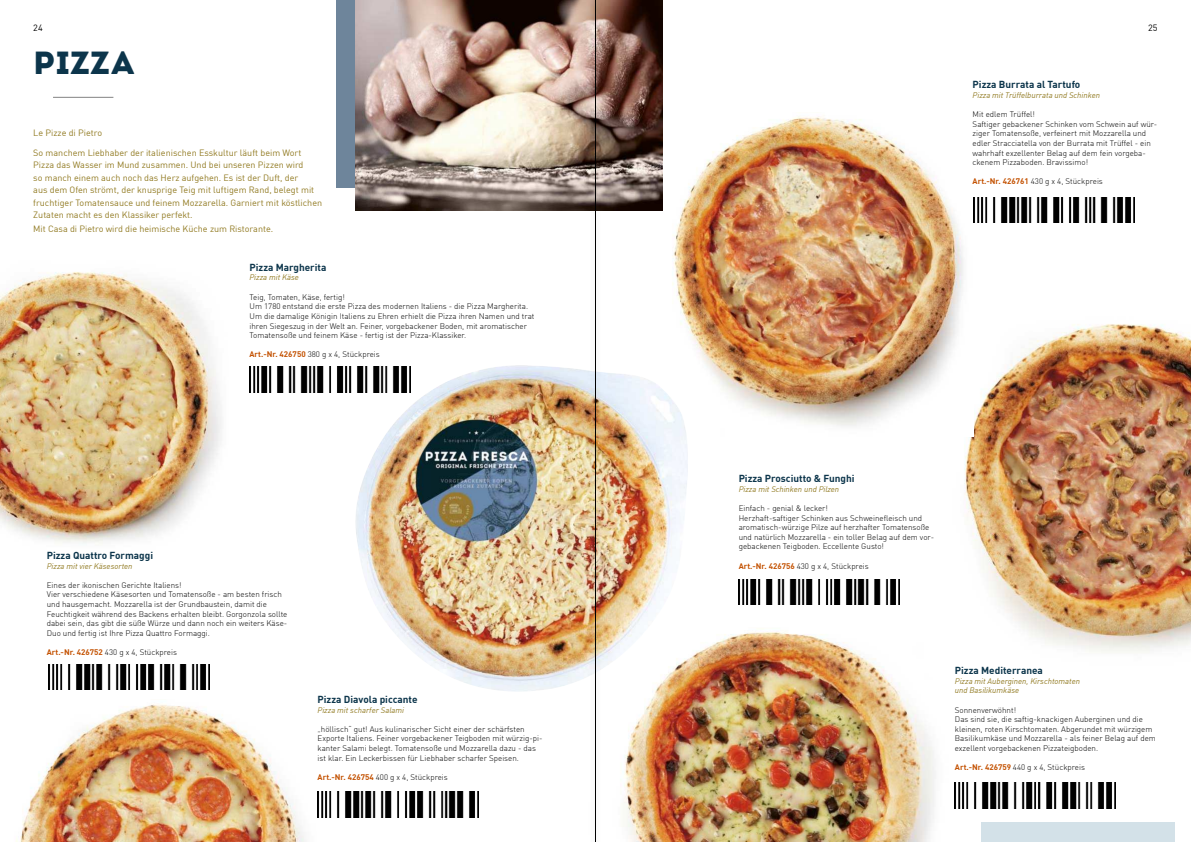
<style>
.page{position:relative;width:1191px;height:842px;background:#fff}
.page>*{position:absolute;margin:0;border:0;box-sizing:border-box;transform-origin:0 0}
.t1{font:32px "Intro";letter-spacing:.02em;color:#0c354b}
.t2{font:700 10px "DIN Offc";color:#0c354b}
.t3{font:9px/12.5px "DIN Offc";color:#927b23}
.t4{font:9px "DIN Offc";color:#000}
.t5{font:300 8px/9.6px "DIN Offc";color:#000}
.t6{font:italic 8px/9.6px "DIN Offc";color:#927b23}
.s1{font-weight:700;color:#c35100}
</style>
<div class="page">
<hr style="left:53px;top:97px;width:60px;height:1px;background:#000">
<div style="left:981px;top:823px;width:193px;height:19px;background:#d3e1e8"></div>
<div style="left:336px;top:0;width:186px;height:187px;background:#6e859b"></div>
<img style="left:624px;top:632px;width:331px;height:210px">
<img style="left:924px;top:324px;width:266px;height:355px">
<img style="left:0;top:272px;width:222px;height:272px">
<img style="left:649px;top:116px;width:324px;height:320px">
<img style="left:350px;top:365px;width:338px;height:333px">
<img style="left:16px;top:704px;width:289px;height:138px">
<img style="left:355px;top:0;width:308px;height:210px">
<img style="left:317px;top:792px;width:161px;height:25px">
<img style="left:249px;top:367px;width:161px;height:25px">
<img style="left:955px;top:782px;width:160px;height:26px">
<img style="left:48px;top:664px;width:161px;height:26px">
<img style="left:738px;top:579px;width:161px;height:26px">
<img style="left:973px;top:197px;width:161px;height:26px">
<div style="left:589px;top:0;width:13px;height:842px;background:#000;opacity:.75"></div>
<hr style="left:595px;top:0;width:1px;height:842px;background:#000">
<p class="t4" style="left:33px;top:24px;width:11px">24</p>
<p class="t4" style="left:1148px;top:24px;width:11px">25</p>
<h1 class="t1" style="left:33px;top:45px;width:102px">PIZZA</h1>
<p class="t3" style="left:33px;top:125px;width:269px;line-height:19.2px">Le Pizze di Pietro<br>So manchem Liebhaber der italienischen Esskultur läuft beim Wort</p>
<p class="t3" style="left:33px;top:160px;width:290px">Pizza das Wasser im Mund zusammen. Und bei unseren Pizzen wird<br>so manch einem auch noch das Herz aufgehen. Es ist der Duft, der<br>aus dem Ofen strömt, der knusprige Teig mit luftigem Rand, belegt mit fruchtiger Tomatensauce und feinem Mozzarella. Garniert mit köstlichen Zutaten macht es den Klassiker perfekt.</p>
<p class="t3" style="left:33px;top:224px;width:241px">Mit Casa di Pietro wird die heimische Küche zum Ristorante.</p>
<p class="t2" style="left:249px;top:262px;width:78px">Pizza Margherita</p>
<p class="t6" style="left:249px;top:274px;width:51px">Pizza mit Käse</p>
<p class="t5" style="left:249px;top:292px;width:286px">Teig, Tomaten, Käse, fertig!<br>Um 1780 entstand die erste Pizza des modernen Italiens - die Pizza Margherita.<br>Um die damalige Königin Italiens zu Ehren erhielt die Pizza ihren Namen und trat ihren Siegeszug in der Welt an. Feiner, vorgebackener Boden, mit aromatischer Tomatensoße und feinem Käse - fertig ist der Pizza-Klassiker.</p>
<p class="t5" style="left:249px;top:350px;width:132px"><span class="s1">Art.-Nr. 426750</span> 380 g x 4, Stückpreis</p>
<p class="t2" style="left:47px;top:550px;width:108px">Pizza Quattro Formaggi</p>
<p class="t6" style="left:47px;top:562px;width:87px">Pizza mit vier Käsesorten</p>
<p class="t5" style="left:47px;top:580px;width:242px">Eines der ikonischen Gerichte Italiens!<br>Vier verschiedene Käsesorten und Tomatensoße - am besten frisch und hausgemacht. Mozzarella ist der Grundbaustein, damit die Feuchtigkeit während des Backens erhalten bleibt. Gorgonzola sollte dabei sein, das gibt die süße Würze und dann noch ein weiters Käse-Duo und fertig ist Ihre Pizza Quattro Formaggi.</p>
<p class="t5" style="left:47px;top:648px;width:132px"><span class="s1">Art.-Nr. 426752</span> 430 g x 4, Stückpreis</p>
<p class="t2" style="left:317px;top:694px;width:101px">Pizza Diavola piccante</p>
<p class="t6" style="left:317px;top:706px;width:88px">Pizza mit scharfer Salami</p>
<p class="t5" style="left:317px;top:724px;width:226px">„höllisch“ gut! Aus kulinarischer Sicht einer der schärfsten Exporte Italiens. Feiner vorgebackener Teigboden mit würzig-pi&shy;kanter Salami belegt. Tomatensoße und Mozzarella dazu - das ist klar. Ein Leckerbissen für Liebhaber scharfer Speisen.</p>
<p class="t5" style="left:317px;top:772px;width:132px"><span class="s1">Art.-Nr. 426754</span> 400 g x 4, Stückpreis</p>
<p class="t2" style="left:972px;top:79px;width:109px">Pizza Burrata al Tartufo</p>
<p class="t6" style="left:972px;top:91px;width:129px">Pizza mit Trüffelburrata und Schinken</p>
<p class="t5" style="left:972px;top:110px;width:186px">Mit edlem Trüffel!<br>Saftiger gebackener Schinken vom Schwein auf wür&shy;ziger Tomatensoße, verfeinert mit Mozzarella und edler Stracciatella von der Burrata mit Trüffel - ein wahrhaft exzellenter Belag auf dem fein vorgeba&shy;ckenem Pizzaboden. Bravissimo!</p>
<p class="t5" style="left:972px;top:177px;width:132px"><span class="s1">Art.-Nr. 426761</span> 430 g x 4, Stückpreis</p>
<p class="t2" style="left:738px;top:473px;width:117px">Pizza Prosciutto &amp; Funghi</p>
<p class="t6" style="left:738px;top:485px;width:102px">Pizza mit Schinken und Pilzen</p>
<p class="t5" style="left:738px;top:504px;width:197px">Einfach - genial &amp; lecker!<br>Herzhaft-saftiger Schinken aus Schweine昀氀eisch und aromatisch-würzige Pilze auf herzhafter Tomatensoße und natürlich Mozzarella - ein toller Belag auf dem vor&shy;gebackenen Teigboden. Eccellente Gusto!</p>
<p class="t5" style="left:738px;top:561px;width:132px"><span class="s1">Art.-Nr. 426756</span> 430 g x 4, Stückpreis</p>
<p class="t2" style="left:955px;top:665px;width:90px">Pizza Mediterranea</p>
<p class="t6" style="left:955px;top:677px;width:127px">Pizza mit Auberginen, Kirschtomaten und Basilikumkäse</p>
<p class="t5" style="left:955px;top:705px;width:202px">Sonnenverwöhnt!<br>Das sind sie, die saftig-knackigen Auberginen und die kleinen, roten Kirschtomaten. Abgerundet mit würzigem Basilikumkäse und Mozzarella - als feiner Belag auf dem exzellent vorgebackenen Pizzateigboden.</p>
<p class="t5" style="left:955px;top:763px;width:132px"><span class="s1">Art.-Nr. 426759</span> 440 g x 4, Stückpreis</p>
</div>
